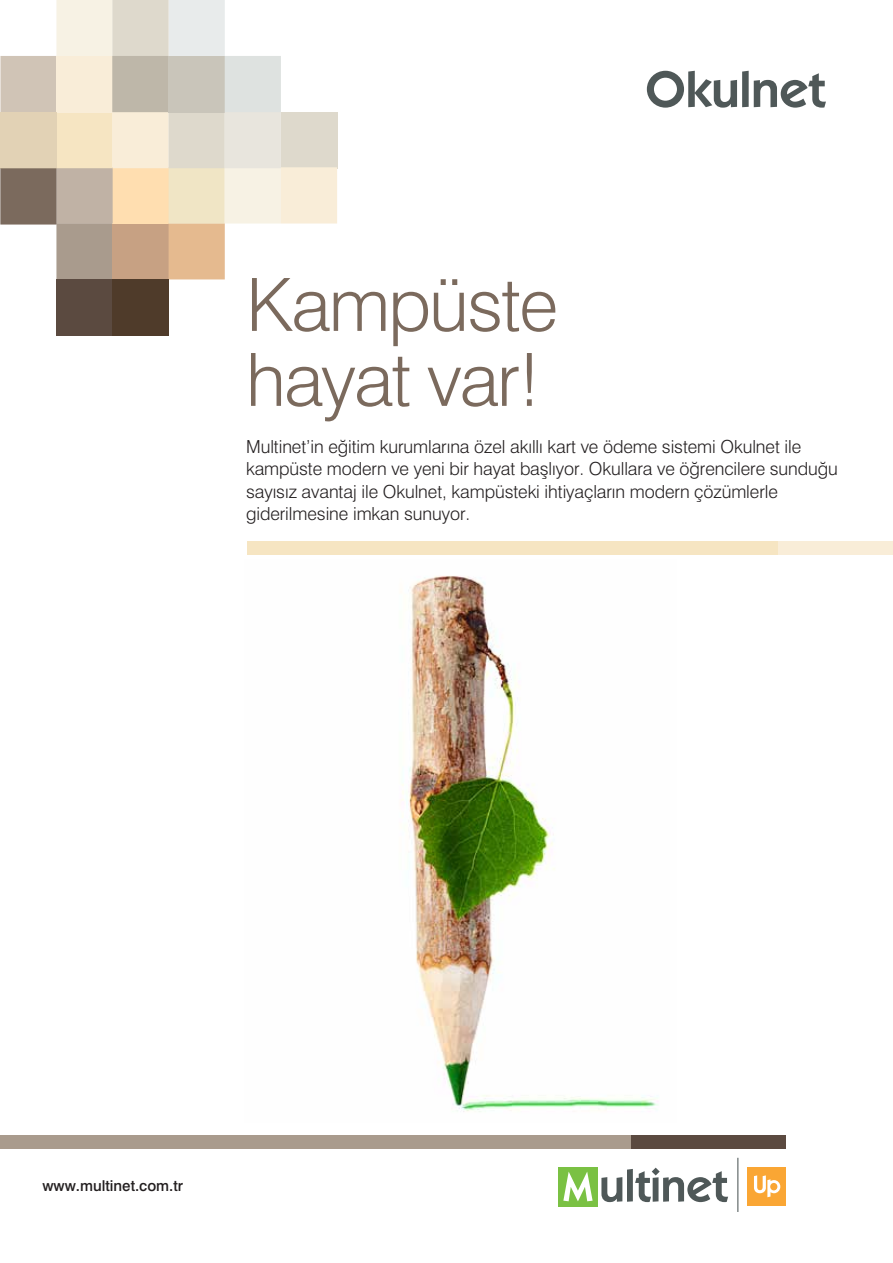
<style>
.page{position:relative;width:893px;height:1263px;background:#fff}
.page>*{position:absolute;margin:0;border:0;box-sizing:border-box;transform-origin:0 0}
.t1{font:300 73.5px/75px "Helvetica OTF";letter-spacing:-.025em;color:#7b6a5d}
.t2{font:300 18px/22.5px "Helvetica OTF";letter-spacing:-.005em;color:#231f20}
.t3{font:15px "Helvetica OTF";color:#231f20}
</style>
<div class="page">
<img style="left:401px;top:576px;width:257px;height:536px">
<div style="left:747px;top:1167px;width:39px;height:39px;background:#faa634"></div>
<svg style="left:754px;top:1175px;width:26px;height:22px"></svg>
<hr style="left:737px;top:1158px;width:1px;height:54px;background:#4f5858">
<svg style="left:601px;top:1168px;width:127px;height:34px"></svg>
<div style="left:558px;top:1167px;width:40px;height:39px;background:#7ac143"></div>
<svg style="left:563px;top:1172px;width:30px;height:29px"></svg>
<div style="left:0;top:1136px;width:631px;height:13px;background:#a99b8d"></div>
<div style="left:631px;top:1136px;width:154px;height:13px;background:#5b4a40"></div>
<div style="left:247px;top:542px;width:531px;height:13px;background:#f6e5c2"></div>
<div style="left:778px;top:542px;width:115px;height:13px;background:#f9edd8"></div>
<div style="left:56px;top:223px;width:57px;height:56px;background:#a99b8d"></div>
<div style="left:112px;top:223px;width:57px;height:56px;background:#c7a183"></div>
<div style="left:112px;top:167px;width:57px;height:56px;background:#ffdeb0"></div>
<div style="left:56px;top:167px;width:57px;height:57px;background:#c0b2a5"></div>
<div style="left:169px;top:223px;width:56px;height:56px;background:#e5ba8f"></div>
<div style="left:0;top:56px;width:57px;height:56px;background:#d0c4b6"></div>
<div style="left:169px;top:167px;width:56px;height:57px;background:#f0e5c5"></div>
<div style="left:281px;top:112px;width:56px;height:56px;background:#ded9cc"></div>
<div style="left:56px;top:112px;width:57px;height:56px;background:#f6e5c2"></div>
<div style="left:112px;top:112px;width:57px;height:56px;background:#f9edd8"></div>
<div style="left:169px;top:112px;width:56px;height:56px;background:#ded9cc"></div>
<div style="left:56px;top:0;width:57px;height:56px;background:#f7f2e4"></div>
<div style="left:169px;top:0;width:56px;height:56px;background:#e8ebeb"></div>
<div style="left:112px;top:0;width:57px;height:56px;background:#ded9cc"></div>
<div style="left:56px;top:56px;width:57px;height:56px;background:#f9edd8"></div>
<div style="left:112px;top:56px;width:56px;height:56px;background:#beb7a9"></div>
<div style="left:169px;top:56px;width:56px;height:56px;background:#c9c5ba"></div>
<div style="left:0;top:112px;width:56px;height:57px;background:#e2d2b5"></div>
<div style="left:0;top:168px;width:57px;height:57px;background:#7b6a5d"></div>
<div style="left:56px;top:279px;width:57px;height:57px;background:#5b4a40"></div>
<div style="left:225px;top:167px;width:56px;height:57px;background:#f7f2e4"></div>
<div style="left:225px;top:112px;width:56px;height:56px;background:#e8e5dd"></div>
<div style="left:225px;top:56px;width:56px;height:56px;background:#dee2e0"></div>
<div style="left:112px;top:279px;width:56px;height:57px;background:#4f3b2a"></div>
<div style="left:281px;top:167px;width:56px;height:57px;background:#f9edd8"></div>
<svg style="left:647px;top:71px;width:179px;height:37px"></svg>
<h1 class="t1" style="left:246px;top:267px;width:314px">Kampüste hayat var!</h1>
<p class="t2" style="left:246px;top:435px;width:593px">Multinet’in eğitim kurumlarına özel akıllı kart ve ödeme sistemi Okulnet ile kampüste modern ve yeni bir hayat başlıyor. Okullara ve öğrencilere sunduğu sayısız avantaj ile Okulnet, kampüsteki ihtiyaçların modern çözümlerle giderilmesine imkan sunuyor.</p>
<p class="t3" style="left:42px;top:1176px;width:142px">www.multinet.com.tr</p>
</div>
